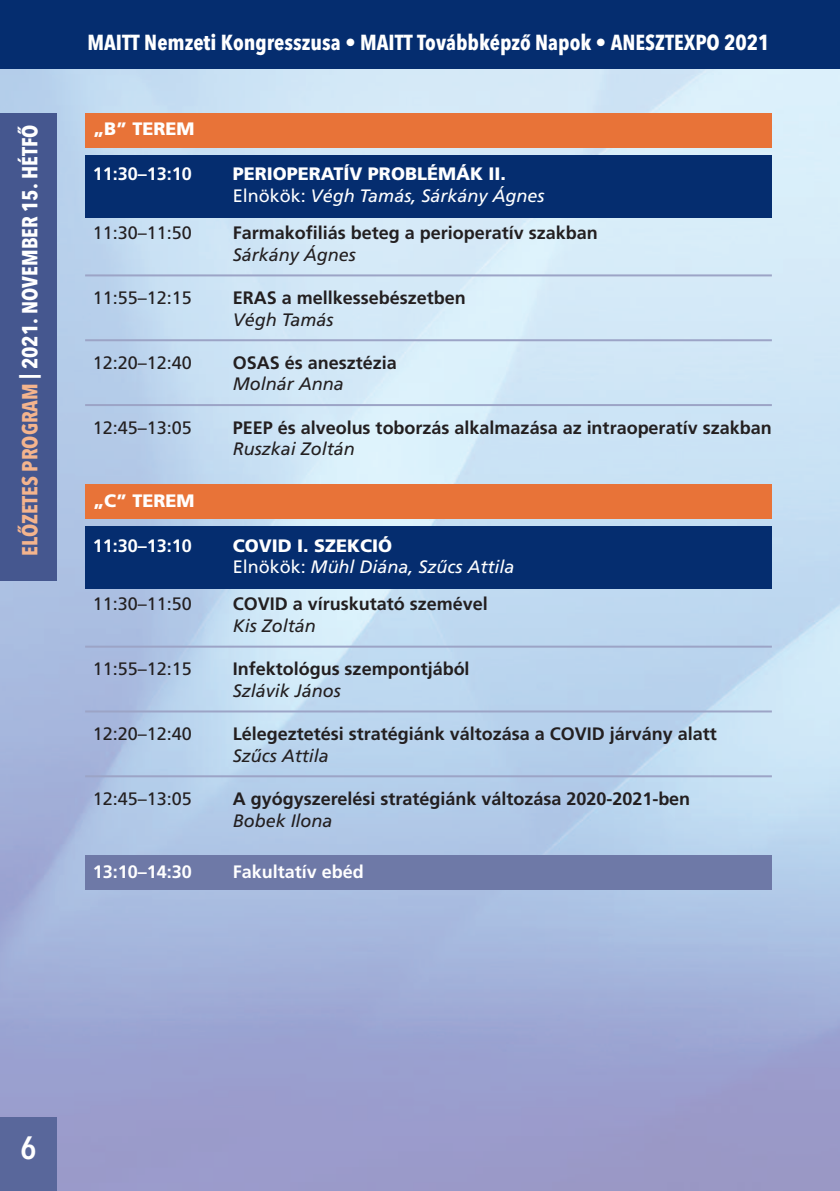
<style>
.page{position:relative;width:840px;height:1191px;background:#fff}
.page>*{position:absolute;margin:0;border:0;box-sizing:border-box;transform-origin:0 0}
.t1{font:600 32px "Avenir Next Condensed";color:#fff}
.t2{font:700 21.6px "Avenir Next Condensed";color:#fff}
.t3{font:18px "Frutiger M Medium";color:#231f20}
.t4{font:18px "Frutiger M";color:#231f20}
.t5{font:italic 18px "Frutiger M";color:#231f20}
.t6{font:700 18px/21.6px "Frutiger M";color:#fff}
.t7{font:18px "Frutiger M Medium";color:#fff}
.t8{font:italic 18px/21.6px "Frutiger M";color:#fff}
.s1{color:#f4b48d}
.s2{font-weight:400}
.s3{font-weight:400;font-style:italic}
.s4{font-weight:700;font-style:normal}
.s5{font-style:normal}
</style>
<div class="page">
<img style="left:0;top:68px;width:839px;height:1123px">
<div style="left:0;top:0;width:839px;height:68px;background:#052d6f"></div>
<div style="left:0;top:113px;width:57px;height:468px;background:#45578f"></div>
<div style="left:0;top:1117px;width:57px;height:74px;background:#59679b"></div>
<div style="left:85px;top:113px;width:686px;height:34px;background:#e87338"></div>
<hr style="left:85px;top:775px;width:686px;height:2px;background:#9ca4c6">
<hr style="left:85px;top:710px;width:686px;height:2px;background:#9ca4c6">
<hr style="left:85px;top:645px;width:686px;height:2px;background:#9ca4c6">
<hr style="left:85px;top:404px;width:686px;height:2px;background:#9ca4c6">
<hr style="left:85px;top:339px;width:686px;height:2px;background:#9ca4c6">
<hr style="left:85px;top:274px;width:686px;height:2px;background:#9ca4c6">
<div style="left:85px;top:856px;width:686px;height:34px;background:#6e79a7"></div>
<div style="left:85px;top:526px;width:686px;height:63px;background:#052d6f"></div>
<div style="left:85px;top:484px;width:686px;height:34px;background:#e87338"></div>
<div style="left:85px;top:155px;width:686px;height:63px;background:#052d6f"></div>
<p class="t2" style="left:17px;top:556px;width:433px;rotate:-90deg"><span class="s1">ELŐZETES PROGRAM</span> | 2021. NOVEMBER 15. HÉTFŐ</p>
<p class="t2" style="left:87px;top:29px;width:683px">MAITT Nemzeti Kongresszusa • MAITT Továbbképző Napok • ANESZTEXPO 2021</p>
<p class="t6" style="left:93px;top:120px;width:103px">„B” TEREM</p>
<p class="t7" style="left:93px;top:167px;width:100px">11:30–13:10</p>
<p class="t6" style="left:232px;top:165px;width:313px">PERIOPERATÍV PROBLÉMÁK II.<br><span class="s2">Elnökök:</span> <span class="s3">Végh Tamás, Sárkány Ágnes</span></p>
<p class="t4" style="left:93px;top:226px;width:100px">11:30–11:50</p>
<p class="t3" style="left:232px;top:226px;width:366px">Farmakofiliás beteg a perioperatív szakban</p>
<p class="t5" style="left:232px;top:247px;width:124px">Sárkány Ágnes</p>
<p class="t4" style="left:93px;top:290px;width:100px">11:55–12:15</p>
<p class="t3" style="left:232px;top:290px;width:234px">ERAS a mellkessebészetben</p>
<p class="t5" style="left:232px;top:312px;width:102px">Végh Tamás</p>
<p class="t4" style="left:93px;top:355px;width:100px">12:20–12:40</p>
<p class="t3" style="left:232px;top:355px;width:165px">OSAS és anesztézia</p>
<p class="t5" style="left:232px;top:377px;width:112px">Molnár Anna</p>
<p class="t4" style="left:93px;top:420px;width:100px">12:45–13:05</p>
<p class="t3" style="left:232px;top:420px;width:540px">PEEP és alveolus toborzás alkalmazása az intraoperatív szakban</p>
<p class="t5" style="left:232px;top:442px;width:123px">Ruszkai Zoltán</p>
<p class="t6" style="left:93px;top:491px;width:103px">„C” TEREM</p>
<p class="t7" style="left:93px;top:538px;width:100px">11:30–13:10</p>
<p class="t8" style="left:232px;top:536px;width:283px"><span class="s4">COVID I. SZEKCIÓ<br></span><span class="s5">Elnökök:</span> Mühl Diána, Szűcs Attila</p>
<p class="t4" style="left:93px;top:597px;width:100px">11:30–11:50</p>
<p class="t3" style="left:232px;top:597px;width:256px">COVID a víruskutató szemével</p>
<p class="t5" style="left:232px;top:618px;width:84px">Kis Zoltán</p>
<p class="t4" style="left:93px;top:662px;width:100px">11:55–12:15</p>
<p class="t3" style="left:232px;top:662px;width:238px">Infektológus szempontjából</p>
<p class="t5" style="left:232px;top:683px;width:109px">Szlávik János</p>
<p class="t4" style="left:93px;top:726px;width:100px">12:20–12:40</p>
<p class="t3" style="left:232px;top:726px;width:485px">Lélegeztetési stratégiánk változása a COVID járvány alatt</p>
<p class="t5" style="left:232px;top:748px;width:97px">Szűcs Attila</p>
<p class="t4" style="left:93px;top:791px;width:100px">12:45–13:05</p>
<p class="t3" style="left:232px;top:791px;width:459px">A gyógyszerelési stratégiánk változása 2020-2021-ben</p>
<p class="t5" style="left:232px;top:813px;width:101px">Bobek Ilona</p>
<p class="t7" style="left:93px;top:864px;width:100px">13:10–14:30</p>
<p class="t7" style="left:232px;top:864px;width:132px">Fakultatív ebéd</p>
<h1 class="t1" style="left:20px;top:1120px;width:17px">6</h1>
</div>
